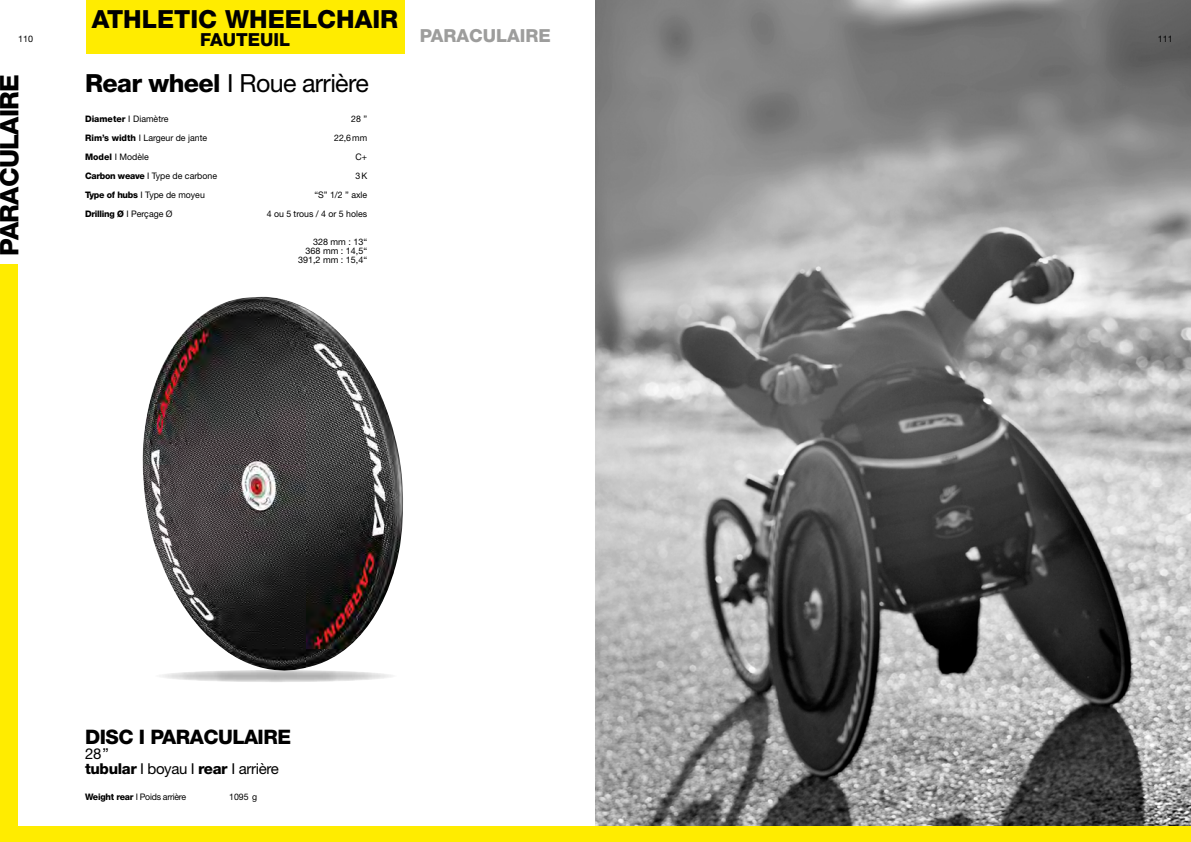
<style>
.page{position:relative;width:1191px;height:842px;background:#fff}
.page>*{position:absolute;margin:0;border:0;box-sizing:border-box;transform-origin:0 0}
.t1{font:800 25.8px "Helvetica Neue LT Std";letter-spacing:-.025em;color:#000}
.t2{font:25px "Helvetica Neue LT Std";letter-spacing:-.025em;color:#000}
.t3{font:800 25px "Helvetica Neue LT Std";color:#000}
.t4{font:800 20px "Helvetica Neue LT Std";letter-spacing:-.025em;color:#000}
.t5{font:800 18px "Helvetica Neue LT Std";color:#9d9d9c}
.t6{font:800 18px "Helvetica Neue LT Std";color:#000}
.t7{font:15px/15px "Helvetica Neue LT Std";letter-spacing:-.025em;color:#000}
.t8{font:9px/19px "Helvetica Neue LT Std";color:#000}
.t9{font:9px/9px "Helvetica Neue";color:#000;text-align:right}
.t10{font:9px "Helvetica Neue LT Std";letter-spacing:-.03em;color:#000}
.s1{font-weight:800}
</style>
<div class="page">
<img style="left:595px;top:0;width:596px;height:827px">
<div style="left:0;top:827px;width:1191px;height:15px;background:#ffec00"></div>
<svg style="left:154px;top:670px;width:244px;height:12px"></svg>
<img style="left:142px;top:297px;width:261px;height:380px">
<div style="left:0;top:264px;width:18px;height:578px;background:#ffec00"></div>
<div style="left:86px;top:0;width:319px;height:54px;background:#ffec00"></div>
<h2 class="t3" style="left:92px;top:4px;width:308px">ATHLETIC WHEELCHAIR</h2>
<h3 class="t6" style="left:200px;top:29px;width:92px">FAUTEUIL</h3>
<p class="t8" style="left:1157px;top:30px;width:17px">111</p>
<p class="t8" style="left:18px;top:30px;width:17px">110</p>
<h3 class="t5" style="left:420px;top:25px;width:133px">PARACULAIRE</h3>
<h1 class="t1" style="left:-6px;top:256px;width:183px;rotate:-90deg">PARACULAIRE</h1>
<h2 class="t2" style="left:85px;top:68px;width:285px"><span class="s1">Rear wheel</span> I Roue arrière</h2>
<p class="t8" style="left:85px;top:109px;width:134px"><span class="s1">Diameter</span> I Diamètre<br><span class="s1">Rim’s width</span> I Largeur de jante<br><span class="s1">Model</span> I Modèle<br><span class="s1">Carbon weave</span> I Type de carbone<br><span class="s1">Type of hubs</span> I Type de moyeu<br><span class="s1">Drilling Ø</span> I Perçage Ø</p>
<p class="t8" style="left:267px;top:109px;width:102px;text-align:right">28 ”<br>22,6mm<br>C+<br>3K<br>“S” 1/2 ” axle<br>4 ou 5 trous / 4 or 5 holes</p>
<p class="t9" style="left:298px;top:237px;width:71px">328 mm : 13“<br>368 mm : 14,5“<br>391,2 mm : 15,4“</p>
<h3 class="t4" style="left:85px;top:725px;width:207px">DISC I PARACULAIRE</h3>
<h3 class="t7" style="left:85px;top:746px;width:195px">28”<br><span class="s1">tubular</span> I boyau I <span class="s1">rear</span> I arrière</h3>
<p class="t10" style="left:85px;top:791px;width:102px"><span class="s1">Weight rear</span> I Poids arrière</p>
<p class="t8" style="left:229px;top:787px;width:30px">1095 g</p>
</div>
